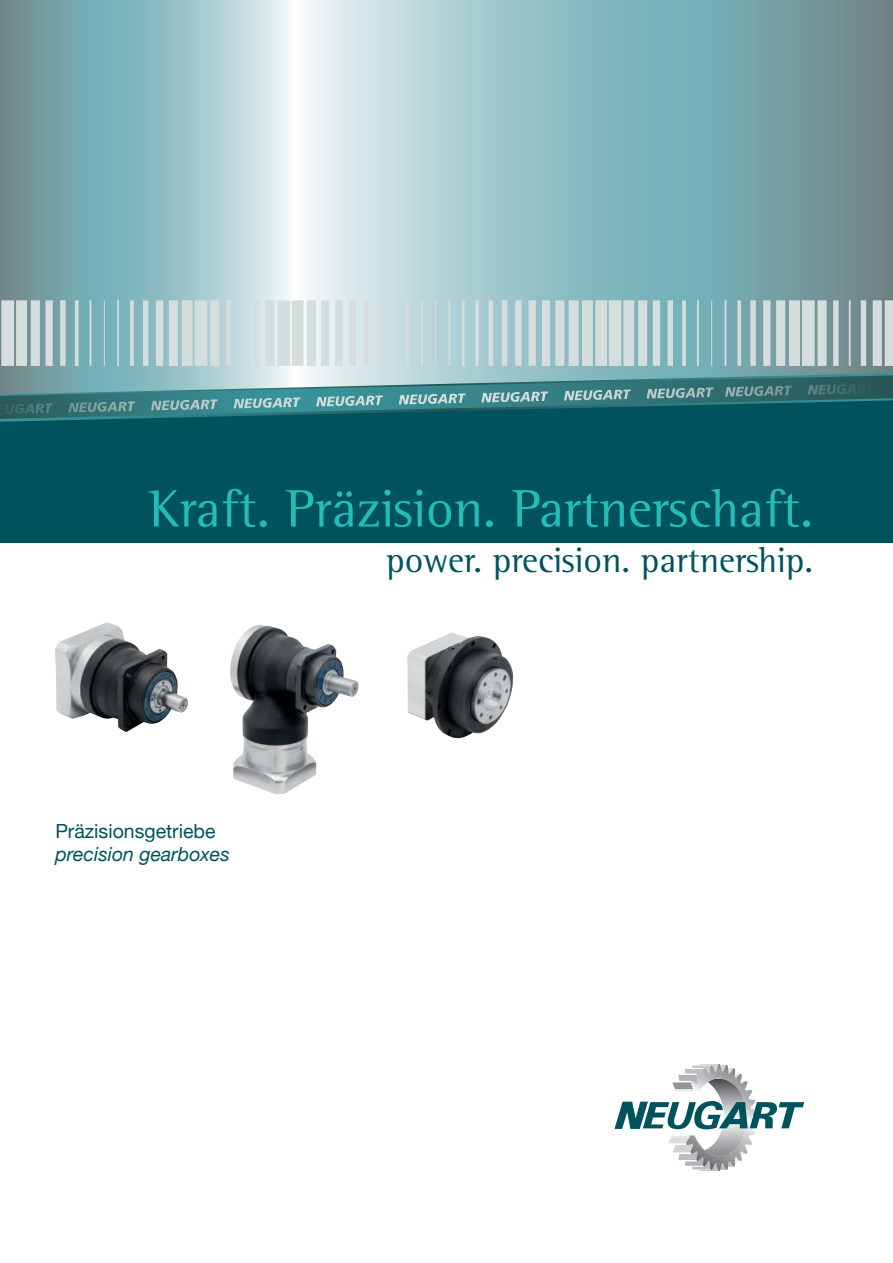
<style>
.page{position:relative;width:893px;height:1263px;background:#fff}
.page>*{position:absolute;margin:0;border:0;box-sizing:border-box;transform-origin:0 0}
.t1{font:54px "Rotis Semi Serif";color:#22bcb9}
.t2{font:36px "Rotis Semi Serif";color:#00535d}
.t3{font:19.5px/23.4px "Helvetica Neue";color:#00535d}
.s1{font-style:italic}
</style>
<div class="page">
<img style="left:55px;top:622px;width:133px;height:110px">
<div style="left:0;top:251px;width:893px;height:292px;background:#00535d"></div>
<svg style="left:294px;top:0;width:599px;height:373px;background:#97bcc0"></svg>
<svg style="left:1px;top:0;width:293px;height:373px;background:#97bdc1"></svg>
<div style="left:1px;top:300px;width:13px;height:66px;background:#d5dedc"></div>
<div style="left:16px;top:300px;width:11px;height:66px;background:#d5dedc"></div>
<div style="left:31px;top:300px;width:9px;height:66px;background:#d5dedc"></div>
<div style="left:45px;top:300px;width:8px;height:66px;background:#d5dedc"></div>
<div style="left:60px;top:300px;width:6px;height:66px;background:#d5dedc"></div>
<svg style="left:75px;top:300px;width:4px;height:66px"></svg>
<hr style="left:90px;top:300px;width:1px;height:66px;background:#d5dedc">
<hr style="left:104px;top:300px;width:1px;height:66px;background:#d5dedc">
<hr style="left:117px;top:300px;width:2px;height:66px;background:#d5dedc">
<hr style="left:130px;top:300px;width:4px;height:66px;background:#cad8d8">
<div style="left:143px;top:300px;width:5px;height:66px;background:#d5dedc"></div>
<div style="left:156px;top:300px;width:7px;height:66px;background:#d5dedc"></div>
<div style="left:169px;top:300px;width:9px;height:66px;background:#d5dedc"></div>
<div style="left:182px;top:300px;width:11px;height:66px;background:#d5dedc"></div>
<div style="left:195px;top:300px;width:12px;height:66px;background:#d5dedc"></div>
<div style="left:210px;top:300px;width:9px;height:66px;background:#d5dedc"></div>
<div style="left:226px;top:300px;width:5px;height:66px;background:#d5dedc"></div>
<hr style="left:241px;top:300px;width:2px;height:66px;background:#d5dedc">
<div style="left:253px;top:300px;width:6px;height:66px;background:#d5dedc"></div>
<div style="left:265px;top:300px;width:10px;height:66px;background:#d5dedc"></div>
<div style="left:277px;top:300px;width:13px;height:66px;background:#d5dedc"></div>
<div style="left:292px;top:300px;width:11px;height:66px;background:#d5dedc"></div>
<div style="left:307px;top:300px;width:9px;height:66px;background:#d5dedc"></div>
<div style="left:321px;top:300px;width:8px;height:66px;background:#d5dedc"></div>
<div style="left:335px;top:300px;width:8px;height:66px;background:#d5dedc"></div>
<div style="left:350px;top:300px;width:6px;height:66px;background:#d5dedc"></div>
<div style="left:364px;top:300px;width:5px;height:66px;background:#d5dedc"></div>
<div style="left:378px;top:300px;width:5px;height:66px;background:#d5dedc"></div>
<hr style="left:392px;top:300px;width:4px;height:66px;background:#d5dedc">
<hr style="left:407px;top:300px;width:2px;height:66px;background:#d5dedc">
<hr style="left:421px;top:300px;width:2px;height:66px;background:#d5dedc">
<hr style="left:435px;top:300px;width:1px;height:66px;background:#d5dedc">
<hr style="left:448px;top:300px;width:2px;height:66px;background:#d5dedc">
<hr style="left:462px;top:300px;width:3px;height:66px;background:#d5dedc">
<hr style="left:475px;top:300px;width:4px;height:66px;background:#cddbda">
<div style="left:488px;top:300px;width:5px;height:66px;background:#d5dedc"></div>
<div style="left:502px;top:300px;width:5px;height:66px;background:#d5dedc"></div>
<div style="left:515px;top:300px;width:7px;height:66px;background:#d5dedc"></div>
<div style="left:529px;top:300px;width:7px;height:66px;background:#d5dedc"></div>
<div style="left:542px;top:300px;width:8px;height:66px;background:#d5dedc"></div>
<div style="left:555px;top:300px;width:9px;height:66px;background:#d5dedc"></div>
<div style="left:569px;top:300px;width:10px;height:66px;background:#d5dedc"></div>
<div style="left:582px;top:300px;width:11px;height:66px;background:#d5dedc"></div>
<div style="left:595px;top:300px;width:12px;height:66px;background:#d5dedc"></div>
<div style="left:609px;top:300px;width:12px;height:66px;background:#d5dedc"></div>
<div style="left:623px;top:300px;width:11px;height:66px;background:#d5dedc"></div>
<div style="left:638px;top:300px;width:9px;height:66px;background:#d5dedc"></div>
<div style="left:653px;top:300px;width:7px;height:66px;background:#d5dedc"></div>
<div style="left:667px;top:300px;width:6px;height:66px;background:#d5dedc"></div>
<svg style="left:682px;top:300px;width:4px;height:66px"></svg>
<hr style="left:697px;top:300px;width:2px;height:66px;background:#d5dedc">
<hr style="left:711px;top:300px;width:1px;height:66px;background:#d5dedc">
<hr style="left:724px;top:300px;width:2px;height:66px;background:#d5dedc">
<svg style="left:737px;top:300px;width:4px;height:66px"></svg>
<div style="left:750px;top:300px;width:6px;height:66px;background:#d5dedc"></div>
<div style="left:763px;top:300px;width:7px;height:66px;background:#d5dedc"></div>
<div style="left:776px;top:300px;width:9px;height:66px;background:#d5dedc"></div>
<div style="left:789px;top:300px;width:11px;height:66px;background:#d5dedc"></div>
<div style="left:802px;top:300px;width:13px;height:66px;background:#d5dedc"></div>
<div style="left:817px;top:300px;width:10px;height:66px;background:#d5dedc"></div>
<div style="left:833px;top:300px;width:6px;height:66px;background:#d5dedc"></div>
<hr style="left:849px;top:300px;width:2px;height:66px;background:#d5dedc">
<div style="left:861px;top:300px;width:5px;height:66px;background:#d5dedc"></div>
<div style="left:873px;top:300px;width:9px;height:66px;background:#d5dedc"></div>
<div style="left:885px;top:300px;width:8px;height:66px;background:#d5dedc"></div>
<svg style="left:1px;top:373px;width:892px;height:49px"></svg>
<svg style="left:615px;top:1064px;width:189px;height:107px"></svg>
<hr style="left:0;top:0;width:1px;height:540px;background:#00535d">
<img style="left:407px;top:632px;width:107px;height:106px">
<img style="left:230px;top:624px;width:129px;height:170px">
<p class="t1" style="left:149px;top:489px;width:666px">Kraft. Präzision. Partnerschaft.</p>
<p class="t2" style="left:386px;top:547px;width:428px">power. precision. partnership.</p>
<p class="t3" style="left:55px;top:819px;width:176px">Präzisionsgetriebe <span class="s1">precision gearboxes</span></p>
</div>
